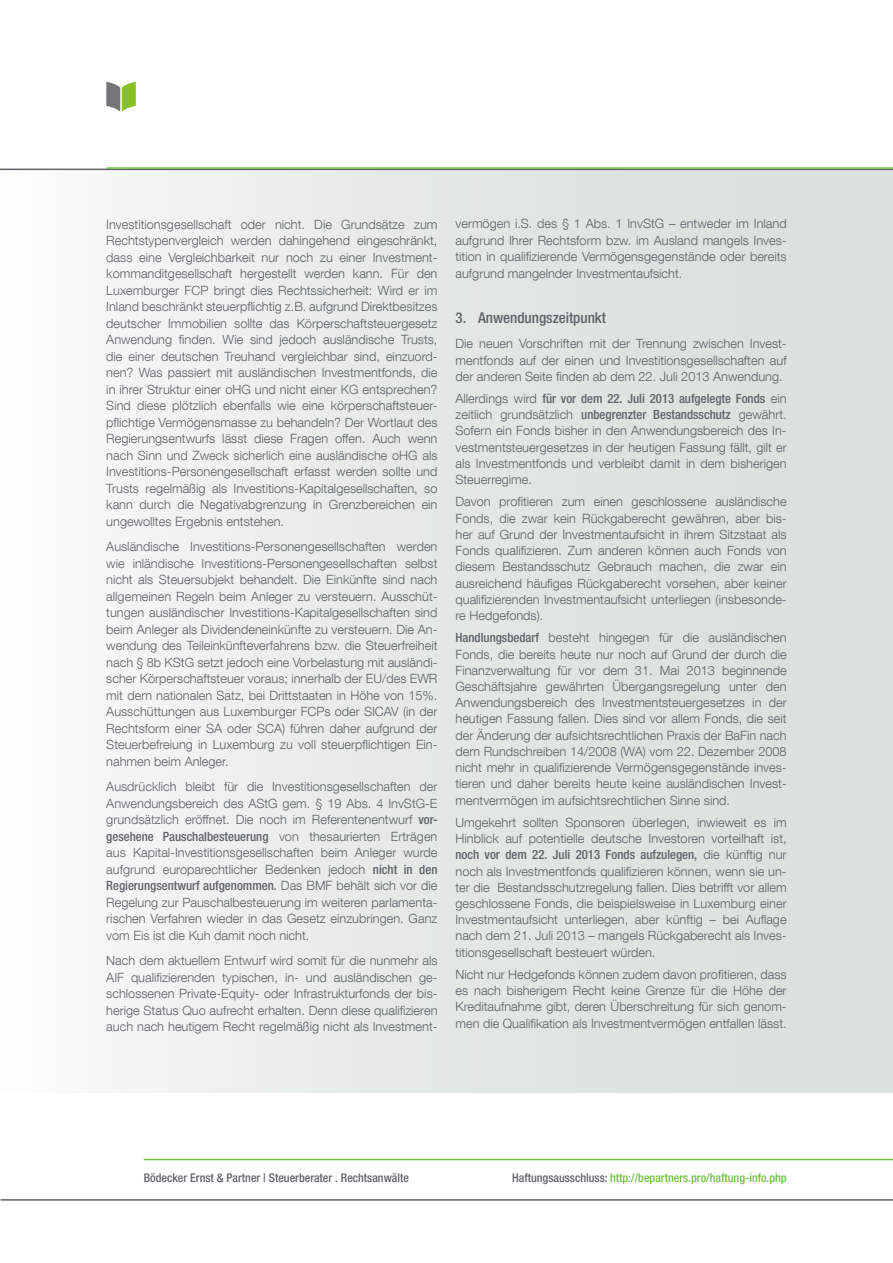
<style>
.page{position:relative;width:893px;height:1263px;background:#fff}
.page>*{position:absolute;margin:0;border:0;box-sizing:border-box;transform-origin:0 0}
.t1{font:500 condensed 15px "Helvetica Neue LT Com";color:#5e6368}
.t2{font:300 12.75px/16.5px "Helvetica Neue LT Com";color:#5e6368;text-align:justify}
.t3{font:500 condensed 12px "Helvetica Neue LT Com";color:#72bf44}
.t4{font:500 condensed 12px "Helvetica Neue LT Com";color:#5e6368}
.s1{font-weight:500;font-stretch:condensed}
.s2{color:#5e6368}
</style>
<div class="page">
<hr style="left:144px;top:1159px;width:749px;height:1px;background:#72bf44">
<hr style="left:0;top:1199px;width:893px;height:1px;background:#5e6368">
<div style="left:0;top:170px;width:893px;height:923px;background:linear-gradient(to right,#f7f8f8,#d5ddd8)"></div>
<hr style="left:0;top:169px;width:893px;height:1px;background:#5e6368">
<hr style="left:106px;top:167px;width:787px;height:2px;background:#72bf44">
<svg style="left:106px;top:82px;width:30px;height:30px"></svg>
<p class="t2" style="left:106px;top:216px;width:333px">Investitionsgesellschaft oder nicht. Die Grundsätze zum Rechtstypenvergleich werden dahingehend eingeschränkt, dass eine Vergleichbarkeit nur noch zu einer Investment&shy;kommanditgesellschaft hergestellt werden kann. Für den Luxemburger FCP bringt dies Rechtssicherheit: Wird er im Inland beschränkt steuerpflichtig z.B. aufgrund Direktbesitzes deutscher Immobilien sollte das Körperschaftsteuergesetz Anwendung finden. Wie sind jedoch ausländische Trusts, die einer deutschen Treuhand vergleichbar sind, einzuord&shy;nen? Was passiert mit ausländischen Investmentfonds, die in ihrer Struktur einer oHG und nicht einer KG entsprechen?<br>Sind diese plötzlich ebenfalls wie eine körperschaftsteuer&shy;pflichtige Vermögensmasse zu behandeln? Der Wortlaut des Regierungsentwurfs lässt diese Fragen offen. Auch wenn nach Sinn und Zweck sicherlich eine ausländische oHG als Investitions-Personengesellschaft erfasst werden sollte und Trusts regelmäßig als Investitions-Kapitalgesellschaften, so kann durch die Negativabgrenzung in Grenzbereichen ein ungewolltes Ergebnis entstehen.</p>
<p class="t2" style="left:106px;top:538px;width:333px">Ausländische Investitions-Personengesellschaften werden wie inländische Investitions-Personengesellschaften selbst nicht als Steuersubjekt behandelt. Die Einkünfte sind nach allgemeinen Regeln beim Anleger zu versteuern. Ausschüt&shy;tungen ausländischer Investitions-Kapitalgesellschaften sind beim Anleger als Dividendeneinkünfte zu versteuern. Die An&shy;wendung des Teileinkünfteverfahrens bzw. die Steuerfreiheit nach § 8b KStG setzt jedoch eine Vorbelastung mit ausländi&shy;scher Körperschaftsteuer voraus; innerhalb der EU/des EWR mit dem nationalen Satz, bei Drittstaaten in Höhe von 15%.<br>Ausschüttungen aus Luxemburger FCPs oder SICAV (in der Rechtsform einer SA oder SCA) führen daher aufgrund der Steuerbefreiung in Luxemburg zu voll steuerpflichtigen Ein&shy;nahmen beim Anleger.</p>
<p class="t2" style="left:106px;top:778px;width:333px">Ausdrücklich bleibt für die Investitionsgesellschaften der Anwendungsbereich des AStG gem. § 19 Abs. 4 InvStG-E grundsätzlich eröffnet. Die noch im Referentenentwurf <span class="s1">vor&shy;gesehene Pauschalbesteuerung</span> von thesaurierten Erträgen aus Kapital-Investitionsgesellschaften beim Anleger wurde aufgrund europarechtlicher Bedenken jedoch <span class="s1">nicht in den Regierungsentwurf aufgenommen.</span> Das BMF behält sich vor die Regelung zur Pauschalbesteuerung im weiteren parlamenta&shy;rischen Verfahren wieder in das Gesetz einzubringen. Ganz vom Eis ist die Kuh damit noch nicht.</p>
<p class="t2" style="left:106px;top:952px;width:333px">Nach dem aktuellem Entwurf wird somit für die nunmehr als AIF qualifizierenden typischen, in- und ausländischen ge&shy;schlossenen Private-Equity- oder Infrastrukturfonds der bis&shy;herige Status Quo aufrecht erhalten. Denn diese qualifizieren auch nach heutigem Recht regelmäßig nicht als Investment-</p>
<p class="t2" style="left:455px;top:215px;width:333px">vermögen i.S. des § 1 Abs. 1 InvStG – entweder im Inland aufgrund Ihrer Rechtsform bzw. im Ausland mangels Inves&shy;tition in qualifizierende Vermögensgegenstände oder bereits aufgrund mangelnder Investmentaufsicht.</p>
<p class="t1" style="left:455px;top:309px;width:152px">3. Anwendungszeitpunkt</p>
<p class="t2" style="left:455px;top:335px;width:333px">Die neuen Vorschriften mit der Trennung zwischen Invest&shy;mentfonds auf der einen und Investitionsgesellschaften auf der anderen Seite finden ab dem 22. Juli 2013 Anwendung.</p>
<p class="t2" style="left:455px;top:390px;width:333px">Allerdings wird <span class="s1">für vor dem 22. Juli 2013 aufgelegte Fonds</span> ein zeitlich grundsätzlich <span class="s1">unbegrenzter Bestandsschutz</span> gewährt.<br>Sofern ein Fonds bisher in den Anwendungsbereich des In&shy;vestmentsteuergesetzes in der heutigen Fassung fällt, gilt er als Investmentfonds und verbleibt damit in dem bisherigen Steuerregime.</p>
<p class="t2" style="left:455px;top:493px;width:333px">Davon profitieren zum einen geschlossene ausländische Fonds, die zwar kein Rückgaberecht gewähren, aber bis&shy;her auf Grund der Investmentaufsicht in ihrem Sitzstaat als Fonds qualifizieren. Zum anderen können auch Fonds von diesem Bestandsschutz Gebrauch machen, die zwar ein ausreichend häufiges Rückgaberecht vorsehen, aber keiner qualifizierenden Investmentaufsicht unterliegen (insbesonde&shy;re Hedgefonds).</p>
<p class="t2" style="left:455px;top:629px;width:333px"><span class="s1">Handlungsbedarf</span> besteht hingegen für die ausländischen Fonds, die bereits heute nur noch auf Grund der durch die Finanzverwaltung für vor dem 31. Mai 2013 beginnende Geschäftsjahre gewährten Übergangsregelung unter den Anwendungsbereich des Investmentsteuergesetzes in der heutigen Fassung fallen. Dies sind vor allem Fonds, die seit der Änderung der aufsichtsrechtlichen Praxis der BaFin nach dem Rundschreiben 14/2008 (WA) vom 22. Dezember 2008 nicht mehr in qualifizierende Vermögensgegenstände inves&shy;tieren und daher bereits heute keine ausländischen Invest&shy;mentvermögen im aufsichtsrechtlichen Sinne sind.</p>
<p class="t2" style="left:455px;top:814px;width:333px">Umgekehrt sollten Sponsoren überlegen, inwieweit es im Hinblick auf potentielle deutsche Investoren vorteilhaft ist, <span class="s1">noch vor dem 22. Juli 2013 Fonds aufzulegen,</span> die künftig nur noch als Investmentfonds qualifizieren können, wenn sie un&shy;ter die Bestandsschutzregelung fallen. Dies betrifft vor allem geschlossene Fonds, die beispielsweise in Luxemburg einer Investmentaufsicht unterliegen, aber künftig – bei Auflage nach dem 21. Juli 2013 – mangels Rückgaberecht als Inves&shy;titionsgesellschaft besteuert würden.</p>
<p class="t2" style="left:455px;top:966px;width:333px">Nicht nur Hedgefonds können zudem davon profitieren, dass es nach bisherigem Recht keine Grenze für die Höhe der Kreditaufnahme gibt, deren Überschreitung für sich genom&shy;men die Qualifikation als Investmentvermögen entfallen lässt.</p>
<p class="t4" style="left:144px;top:1170px;width:267px">Bödecker Ernst &amp; Partner | Steuerberater . Rechtsanwälte</p>
<p class="t3" style="left:512px;top:1170px;width:276px"><span class="s2">Haftungsausschluss:</span> http://bepartners.pro/haftung-info.php</p>
</div>
